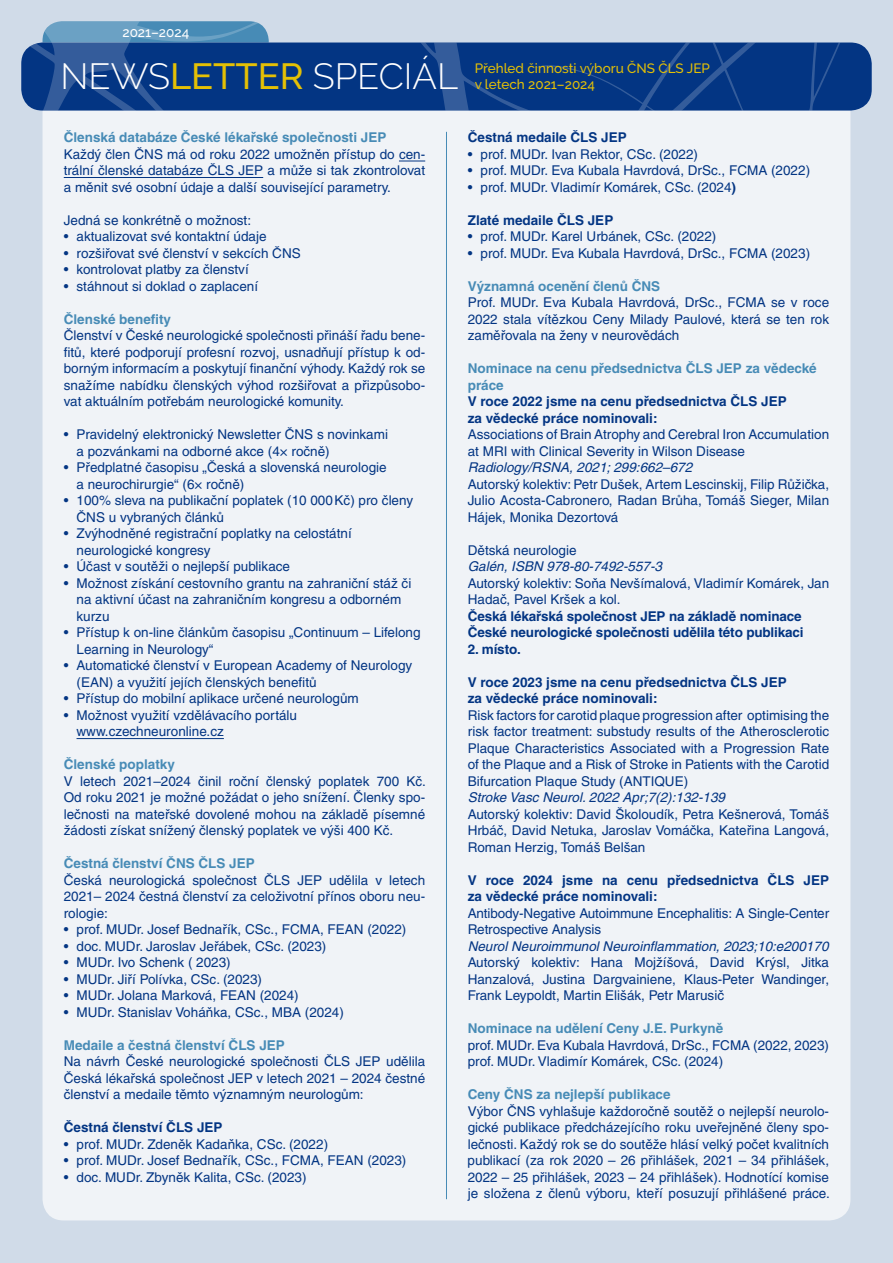
<style>
.page{position:relative;width:893px;height:1263px;background:#d0dbe8}
.page>*{position:absolute;margin:0;border:0;box-sizing:border-box;transform-origin:0 0}
.t1{font:300 36.3px "Raleway";color:#fff}
.t2{font:13.5px/16.5px "Helvetica CE";color:#033583}
.t3{font:700 13.5px/16.5px "Helvetica CE";color:#033583}
.t4{font:700 13.5px/16.5px "Helvetica CE";color:#478bb6}
.t5{font:italic 13.5px "Helvetica CE";color:#033583}
.t6{font:500 13.5px "Raleway";color:#e4c005}
.t7{font:500 13.5px "Raleway";color:#fff}
.s1{font-weight:500;color:#e4c005}
.s2{font-weight:700}
</style>
<div class="page">
<div style="left:43px;top:64px;width:807px;height:1156px;background:#f0f3f7;border-radius:21px"></div>
<svg style="left:21px;top:21px;width:851px;height:90px;fill:#033583"></svg>
<hr style="left:446px;top:132px;width:1px;height:1067px;background:#478bb6">
<svg style="left:399px;top:161px;width:26px;height:1px"></svg>
<hr style="left:64px;top:177px;width:199px;height:1px;background:#033583">
<hr style="left:77px;top:738px;width:147px;height:1px;background:#033583">
<p class="t7" style="left:122px;top:25px;width:68px">2021–2024</p>
<h1 class="t1" style="left:61px;top:55px;width:399px">NEWS<span class="s1">LETTER</span> SPECIÁL</h1>
<p class="t6" style="left:475px;top:61px;width:237px">Přehled činnosti výboru ČNS ČLS JEP</p>
<p class="t6" style="left:475px;top:77px;width:122px">v letech 2021–2024</p>
<p class="t4" style="left:64px;top:129px;width:324px">Členská databáze České lékařské společnosti JEP</p>
<p class="t2" style="left:64px;top:146px;width:363px;text-align:justify">Každý člen ČNS má od roku 2022 umožněn přístup do cen&shy;trální členské databáze ČLS JEP a může si tak zkontrolovat a měnit své osobní údaje a další související parametry.</p>
<p class="t2" style="left:64px;top:212px;width:189px">Jedná se konkrétně o možnost:</p>
<p class="t2" style="left:64px;top:228px;width:204px">• aktualizovat své kontaktní údaje</p>
<p class="t2" style="left:64px;top:245px;width:238px">• rozšiřovat své členství v sekcích ČNS</p>
<p class="t2" style="left:64px;top:261px;width:187px">• kontrolovat platby za členství</p>
<p class="t2" style="left:64px;top:278px;width:196px">• stáhnout si doklad o zaplacení</p>
<p class="t4" style="left:64px;top:311px;width:109px">Členské benefity</p>
<p class="t2" style="left:64px;top:327px;width:363px;text-align:justify">Členství v České neurologické společnosti přináší řadu bene&shy;fitů, které podporují profesní rozvoj, usnadňují přístup k od&shy;borným informacím a poskytují finanční výhody. Každý rok se snažíme nabídku členských výhod rozšiřovat a přizpůsobo&shy;vat aktuálním potřebám neurologické komunity.</p>
<p class="t2" style="left:77px;top:426px;width:313px;text-indent:-13px">• Pravidelný elektronický Newsletter ČNS s novinkami a pozvánkami na odborné akce (4× ročně)</p>
<p class="t2" style="left:77px;top:459px;width:312px;text-indent:-13px">• Předplatné časopisu „Česká a slovenská neurologie a neurochirurgie“ (6× ročně)</p>
<p class="t2" style="left:77px;top:492px;width:338px;text-indent:-13px">• 100% sleva na publikační poplatek (10 000Kč) pro členy<br>ČNS u vybraných článků</p>
<p class="t2" style="left:77px;top:525px;width:277px;text-indent:-13px">• Zvýhodněné registrační poplatky na celostátní neurologické kongresy</p>
<p class="t2" style="left:64px;top:558px;width:228px">• Účast v soutěži o nejlepší publikace</p>
<p class="t2" style="left:77px;top:575px;width:336px;text-indent:-13px">• Možnost získání cestovního grantu na zahraniční stáž či na aktivní účast na zahraničním kongresu a odborném kurzu</p>
<p class="t2" style="left:77px;top:624px;width:346px;text-indent:-13px">• Přístup k on-line článkům časopisu „Continuum – Lifelong<br>Learning in Neurology“</p>
<p class="t2" style="left:77px;top:657px;width:337px;text-indent:-13px">• Automatické členství v European Academy of Neurology (EAN) a využití jejích členských benefitů</p>
<p class="t2" style="left:64px;top:690px;width:297px">• Přístup do mobilní aplikace určené neurologům</p>
<p class="t2" style="left:77px;top:707px;width:222px;text-indent:-13px">• Možnost využití vzdělávacího portálu www.czechneuronline.cz</p>
<p class="t4" style="left:64px;top:756px;width:113px">Členské poplatky</p>
<p class="t2" style="left:64px;top:773px;width:364px;text-align:justify">V letech 2021–2024 činil roční členský poplatek 700 Kč.<br>Od roku 2021 je možné požádat o jeho snížení. Členky spo&shy;lečnosti na mateřské dovolené mohou na základě písemné žádosti získat snížený členský poplatek ve výši 400 Kč.</p>
<p class="t4" style="left:64px;top:855px;width:193px">Čestná členství ČNS ČLS JEP</p>
<p class="t2" style="left:64px;top:872px;width:363px;text-align:justify">Česká neurologická společnost ČLS JEP udělila v letech 2021– 2024 čestná členství za celoživotní přínos oboru neu&shy;rologie:</p>
<p class="t2" style="left:64px;top:921px;width:344px">• prof. MUDr. Josef Bednařík, CSc., FCMA, FEAN (2022)</p>
<p class="t2" style="left:64px;top:938px;width:264px">• doc. MUDr. Jaroslav Jeřábek, CSc. (2023)</p>
<p class="t2" style="left:64px;top:954px;width:168px">• MUDr. Ivo Schenk ( 2023)</p>
<p class="t2" style="left:64px;top:971px;width:200px">• MUDr. Jiří Polívka, CSc. (2023)</p>
<p class="t2" style="left:64px;top:987px;width:236px">• MUDr. Jolana Marková, FEAN (2024)</p>
<p class="t2" style="left:64px;top:1004px;width:282px">• MUDr. Stanislav Voháňka, CSc., MBA (2024)</p>
<p class="t4" style="left:64px;top:1037px;width:223px">Medaile a čestná členství ČLS JEP</p>
<p class="t2" style="left:64px;top:1053px;width:363px;text-align:justify">Na návrh České neurologické společnosti ČLS JEP udělila Česká lékařská společnost JEP v letech 2021 – 2024 čestné členství a medaile těmto významným neurologům:</p>
<p class="t3" style="left:64px;top:1119px;width:160px">Čestná členství ČLS JEP</p>
<p class="t2" style="left:64px;top:1136px;width:266px">• prof. MUDr. Zdeněk Kadaňka, CSc. (2022)</p>
<p class="t2" style="left:64px;top:1152px;width:344px">• prof. MUDr. Josef Bednařík, CSc., FCMA, FEAN (2023)</p>
<p class="t2" style="left:64px;top:1169px;width:244px">• doc. MUDr. Zbyněk Kalita, CSc. (2023)</p>
<p class="t3" style="left:468px;top:129px;width:161px">Čestná medaile ČLS JEP</p>
<p class="t2" style="left:468px;top:146px;width:232px">• prof. MUDr. Ivan Rektor, CSc. (2022)</p>
<p class="t2" style="left:468px;top:162px;width:344px">• prof. MUDr. Eva Kubala Havrdová, DrSc., FCMA (2022)</p>
<p class="t2" style="left:468px;top:179px;width:270px">• prof. MUDr. Vladimír Komárek, CSc. (2024<span class="s2">)</span></p>
<p class="t3" style="left:468px;top:212px;width:147px">Zlaté medaile ČLS JEP</p>
<p class="t2" style="left:468px;top:228px;width:250px">• prof. MUDr. Karel Urbánek, CSc. (2022)</p>
<p class="t2" style="left:468px;top:245px;width:344px">• prof. MUDr. Eva Kubala Havrdová, DrSc., FCMA (2023)</p>
<p class="t4" style="left:468px;top:278px;width:194px">Významná ocenění členů ČNS</p>
<p class="t2" style="left:468px;top:294px;width:363px;text-align:justify">Prof. MUDr. Eva Kubala Havrdová, DrSc., FCMA se v roce 2022 stala vítězkou Ceny Milady Paulové, která se ten rok zaměřovala na ženy v neurovědách</p>
<p class="t4" style="left:468px;top:360px;width:350px">Nominace na cenu předsednictva ČLS JEP za vědecké práce</p>
<p class="t3" style="left:468px;top:393px;width:320px">V roce 2022 jsme na cenu předsednictva ČLS JEP za vědecké práce nominovali:</p>
<p class="t2" style="left:468px;top:426px;width:363px">Associations of Brain Atrophy and Cerebral Iron Accumulation at MRI with Clinical Severity in Wilson Disease</p>
<p class="t5" style="left:468px;top:460px;width:226px">Radiology/RSNA, 2021; 299:662–672</p>
<p class="t2" style="left:468px;top:476px;width:363px;text-align:justify">Autorský kolektiv: Petr Dušek, Artem Lescinskij, Filip Růžička, Julio Acosta-Cabronero, Radan Brůha, Tomáš Sieger, Milan Hájek, Monika Dezortová</p>
<p class="t2" style="left:468px;top:542px;width:110px">Dětská neurologie</p>
<p class="t5" style="left:468px;top:559px;width:196px">Galén, ISBN 978-80-7492-557-3</p>
<p class="t2" style="left:468px;top:575px;width:363px">Autorský kolektiv: Soňa Nevšímalová, Vladimír Komárek, Jan<br>Hadač, Pavel Kršek a kol.</p>
<p class="t3" style="left:468px;top:607px;width:337px">Česká lékařská společnost JEP na základě nominace<br>České neurologické společnosti udělila této publikaci</p>
<p class="t3" style="left:468px;top:640px;width:55px">2. místo.</p>
<p class="t3" style="left:468px;top:673px;width:320px">V roce 2023 jsme na cenu předsednictva ČLS JEP za vědecké práce nominovali:</p>
<p class="t2" style="left:468px;top:706px;width:363px;text-align:justify">Risk factors for carotid plaque progression after optimising the risk factor treatment: substudy results of the Atherosclerotic Plaque Characteristics Associated with a Progression Rate of the Plaque and a Risk of Stroke in Patients with the Carotid Bifurcation Plaque Study (ANTIQUE)</p>
<p class="t5" style="left:468px;top:789px;width:259px">Stroke Vasc Neurol. 2022 Apr;7(2):132-139</p>
<p class="t2" style="left:468px;top:805px;width:363px;text-align:justify">Autorský kolektiv: David Školoudík, Petra Kešnerová, Tomáš Hrbáč, David Netuka, Jaroslav Vomáčka, Kateřina Langová, Roman Herzig, Tomáš Belšan</p>
<p class="t3" style="left:468px;top:871px;width:363px">V roce 2024 jsme na cenu předsednictva ČLS JEP za vědecké práce nominovali:</p>
<p class="t2" style="left:468px;top:904px;width:363px">Antibody-Negative Autoimmune Encephalitis: A Single-Center<br>Retrospective Analysis</p>
<p class="t5" style="left:468px;top:938px;width:362px">Neurol Neuroimmunol Neuroinflammation, 2023;10:e200170</p>
<p class="t2" style="left:468px;top:954px;width:363px;text-align:justify">Autorský kolektiv: Hana Mojžíšová, David Krýsl, Jitka Hanzalová, Justina Dargvainiene, Klaus-Peter Wandinger, Frank Leypoldt, Martin Elišák, Petr Marusič</p>
<p class="t4" style="left:468px;top:1020px;width:257px">Nominace na udělení Ceny J.E. Purkyně</p>
<p class="t2" style="left:468px;top:1036px;width:363px">prof. MUDr. Eva Kubala Havrdová, DrSc., FCMA (2022, 2023) prof. MUDr. Vladimír Komárek, CSc. (2024)</p>
<p class="t4" style="left:468px;top:1086px;width:204px">Ceny ČNS za nejlepší publikace</p>
<p class="t2" style="left:468px;top:1102px;width:364px;text-align:justify">Výbor ČNS vyhlašuje každoročně soutěž o nejlepší neurolo&shy;gické publikace předcházejícího roku uveřejněné členy spo&shy;lečnosti. Každý rok se do soutěže hlásí velký počet kvalitních publikací (za rok 2020 – 26 přihlášek, 2021 – 34 přihlášek, 2022 – 25 přihlášek, 2023 – 24 přihlášek). Hodnotící komise je složena z členů výboru, kteří posuzují přihlášené práce.</p>
</div>
